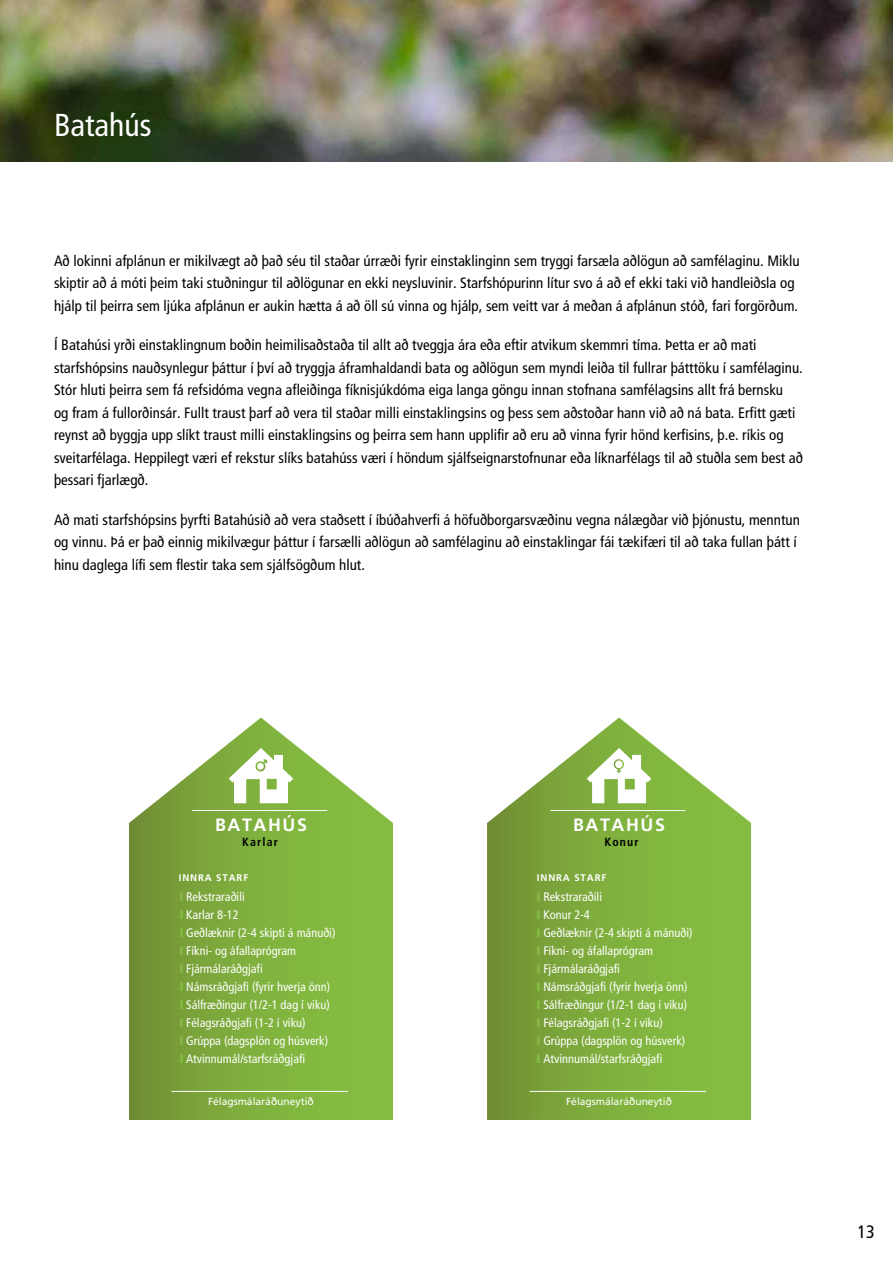
<style>
.page{position:relative;width:893px;height:1263px;background:#fff}
.page>*{position:absolute;margin:0;border:0;box-sizing:border-box;transform-origin:0 0}
.t1{font:condensed 31.65px "Frutiger";color:#fff}
.t2{font:condensed 18px "Frutiger";color:#000}
.t3{font:700 17.85px "Frutiger";letter-spacing:.09em;color:#fff}
.t4{font:condensed 15px/22.5px "Frutiger";color:#000}
.t5{font:condensed 12.45px/18px "Frutiger";color:#fff}
.t6{font:700 condensed 11.85px "Frutiger";letter-spacing:.1em;color:#000}
.t7{font:10.35px "Frutiger";color:#fff}
.t8{font:700 9.6px "Frutiger";letter-spacing:.09em;color:#fff}
.s1{color:#84bb41}
</style>
<div class="page">
<img style="left:0;top:0;width:893px;height:162px">
<svg style="left:129px;top:717px;width:264px;height:403px;background:#8fb757"></svg>
<svg style="left:487px;top:717px;width:264px;height:403px;background:#8fb757"></svg>
<hr style="left:192px;top:810px;width:135px;height:1px;background:#fff">
<hr style="left:550px;top:810px;width:135px;height:1px;background:#fff">
<hr style="left:172px;top:1091px;width:176px;height:1px;background:#fff">
<hr style="left:530px;top:1091px;width:176px;height:1px;background:#fff">
<svg style="left:587px;top:748px;width:64px;height:55px"></svg>
<svg style="left:229px;top:748px;width:64px;height:55px"></svg>
<h1 class="t1" style="left:54px;top:107px;width:99px">Batahús</h1>
<p class="t4" style="left:54px;top:249px;width:747px">Að lokinni afplánun er mikilvægt að það séu til staðar úrræði fyrir einstaklinginn sem tryggi farsæla aðlögun að samfélaginu. Miklu skiptir að á móti þeim taki stuðningur til aðlögunar en ekki neysluvinir. Starfshópurinn lítur svo á að ef ekki taki við handleiðsla og hjálp til þeirra sem ljúka afplánun er aukin hætta á að öll sú vinna og hjálp, sem veitt var á meðan á afplánun stóð, fari forgörðum.</p>
<p class="t4" style="left:54px;top:334px;width:751px">Í Batahúsi yrði einstaklingnum boðin heimilisaðstaða til allt að tveggja ára eða eftir atvikum skemmri tíma. Þetta er að mati starfshópsins nauðsynlegur þáttur í því að tryggja áframhaldandi bata og aðlögun sem myndi leiða til fullrar þátttöku í samfélaginu.<br>Stór hluti þeirra sem fá refsidóma vegna afleiðinga fíknisjúkdóma eiga langa göngu innan stofnana samfélagsins allt frá bernsku<br>og fram á fullorðinsár. Fullt traust þarf að vera til staðar milli einstaklingsins og þess sem aðstoðar hann við að ná bata. Erfitt gæti reynst að byggja upp slíkt traust milli einstaklingsins og þeirra sem hann upplifir að eru að vinna fyrir hönd kerfisins, þ.e. ríkis og sveitarfélaga. Heppilegt væri ef rekstur slíks batahúss væri í höndum sjálfseignarstofnunar eða líknarfélags til að stuðla sem best að þessari fjarlægð.</p>
<p class="t4" style="left:54px;top:508px;width:747px">Að mati starfshópsins þyrfti Batahúsið að vera staðsett í íbúðahverfi á höfuðborgarsvæðinu vegna nálægðar við þjónustu, menntun og vinnu. Þá er það einnig mikilvægur þáttur í farsælli aðlögun að samfélaginu að einstaklingar fái tækifæri til að taka fullan þátt í hinu daglega lífi sem flestir taka sem sjálfsögðum hlut.</p>
<p class="t3" style="left:215px;top:814px;width:93px">BATAHÚS</p>
<p class="t3" style="left:573px;top:814px;width:93px">BATAHÚS</p>
<p class="t6" style="left:242px;top:834px;width:37px">Karlar</p>
<p class="t6" style="left:604px;top:834px;width:36px">Konur</p>
<p class="t8" style="left:179px;top:872px;width:71px">INNRA STARF</p>
<p class="t8" style="left:537px;top:872px;width:71px">INNRA STARF</p>
<p class="t5" style="left:180px;top:888px;width:157px"><span class="s1">❙</span> Rekstraraðili<br><span class="s1">❙</span> Karlar 8-12<br><span class="s1">❙</span> Geðlæknir (2-4 skipti á mánuði) <span class="s1">❙</span> Fíkni- og áfallaprógram<br><span class="s1">❙</span> Fjármálaráðgjafi<br><span class="s1">❙</span> Námsráðgjafi (fyrir hverja önn) <span class="s1">❙</span> Sálfræðingur (1/2-1 dag í viku) <span class="s1">❙</span> Félagsráðgjafi (1-2 í viku)<br><span class="s1">❙</span> Grúppa (dagsplön og húsverk)<br><span class="s1">❙</span> Atvinnumál/starfsráðgjafi</p>
<p class="t5" style="left:537px;top:888px;width:157px"><span class="s1">❙</span> Rekstraraðili<br><span class="s1">❙</span> Konur 2-4<br><span class="s1">❙</span> Geðlæknir (2-4 skipti á mánuði) <span class="s1">❙</span> Fíkni- og áfallaprógram<br><span class="s1">❙</span> Fjármálaráðgjafi<br><span class="s1">❙</span> Námsráðgjafi (fyrir hverja önn) <span class="s1">❙</span> Sálfræðingur (1/2-1 dag í viku) <span class="s1">❙</span> Félagsráðgjafi (1-2 í viku)<br><span class="s1">❙</span> Grúppa (dagsplön og húsverk)<br><span class="s1">❙</span> Atvinnumál/starfsráðgjafi</p>
<p class="t7" style="left:208px;top:1095px;width:107px">Félagsmálaráðuneytið</p>
<p class="t7" style="left:566px;top:1095px;width:107px">Félagsmálaráðuneytið</p>
<p class="t2" style="left:858px;top:1221px;width:19px">13</p>
</div>
